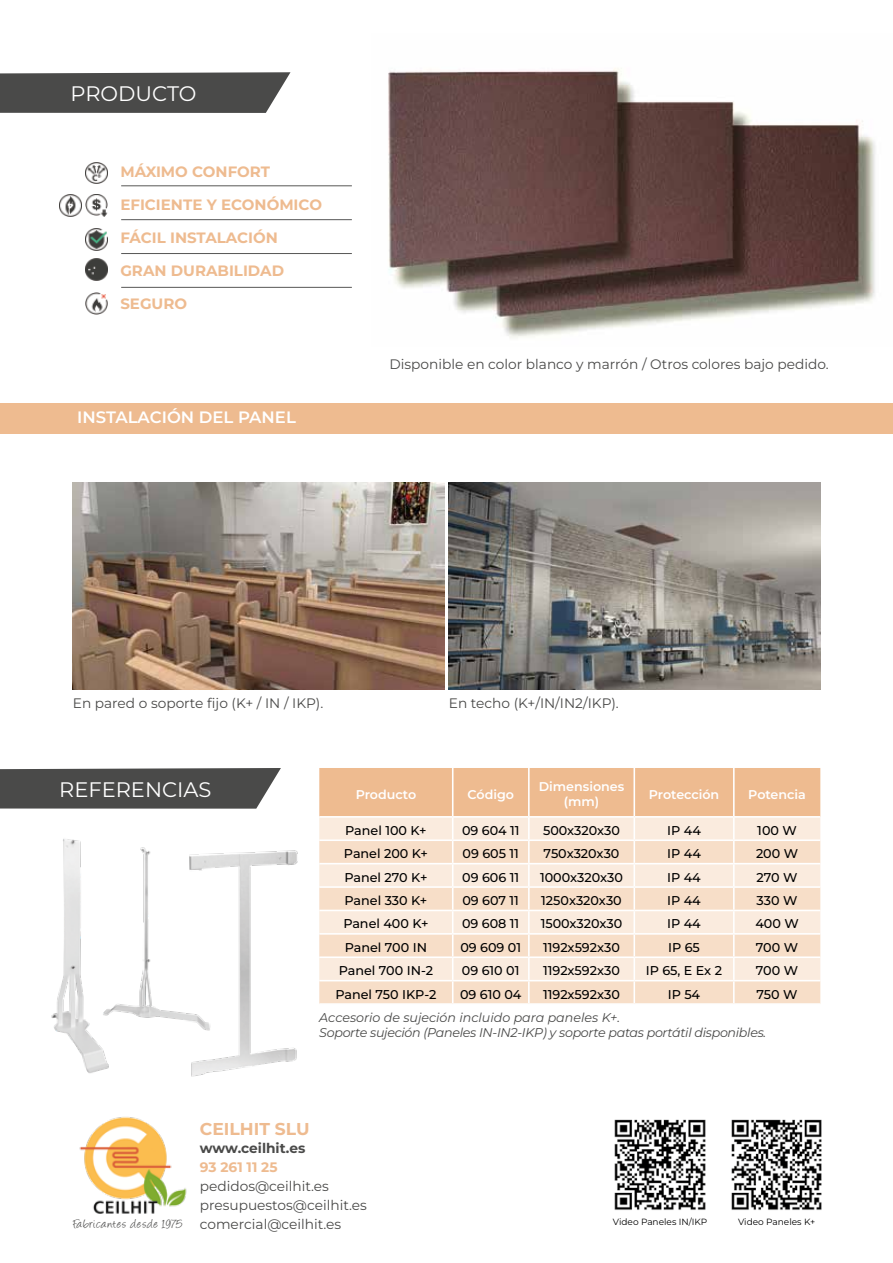
<style>
.page{position:relative;width:893px;height:1263px;background:#fff}
.page>*{position:absolute;margin:0;border:0;box-sizing:border-box;transform-origin:0 0}
.t1{font:21px "Montserrat";color:#fff}
.t2{font:700 17.1px "Montserrat";color:#eebb90}
.t3{font:600 16.5px "Montserrat";color:#fff}
.t4{font:700 15px "Montserrat";color:#eebb90}
.t5{font:14.1px "Angelina";letter-spacing:.05em;color:#4a4a49}
.t6{font:13.8px/18.9px "Montserrat";color:#4a4a49}
.t7{font:700 13.8px "Montserrat";color:#4a4a49}
.t8{font:700 13.8px "Montserrat";color:#eebb90}
.t9{font:500 12.75px "Montserrat";color:#000}
.t10{font:italic 12.6px/15.1px "Montserrat";letter-spacing:-.025em;color:#4a4a49}
.t11{font:600 12.6px/15.1px "Montserrat";color:#fff;text-align:center}
.t12{font:9px "Montserrat";color:#000}
</style>
<div class="page">
<div style="left:0;top:403px;width:893px;height:30px;background:#eebb90"></div>
<svg style="left:0;top:768px;width:281px;height:41px;background:#565655"></svg>
<img style="left:85px;top:258px;width:22px;height:22px">
<img style="left:85px;top:228px;width:22px;height:22px">
<img style="left:85px;top:194px;width:22px;height:22px">
<img style="left:60px;top:194px;width:21px;height:22px">
<img style="left:85px;top:162px;width:22px;height:22px">
<hr style="left:121px;top:185px;width:231px;height:1px;background:#575756">
<hr style="left:121px;top:219px;width:231px;height:1px;background:#575756">
<hr style="left:121px;top:253px;width:231px;height:1px;background:#575756">
<img style="left:73px;top:482px;width:371px;height:207px">
<img style="left:449px;top:482px;width:371px;height:207px">
<svg style="left:319px;top:768px;width:501px;height:235px;background:#f6ddc8"></svg>
<hr style="left:529px;top:980px;width:105px;height:1px;background:#fff">
<hr style="left:528px;top:981px;width:2px;height:22px;background:#fff">
<hr style="left:634px;top:980px;width:100px;height:1px;background:#fff">
<hr style="left:633px;top:981px;width:2px;height:22px;background:#fff">
<hr style="left:734px;top:980px;width:86px;height:1px;background:#fff">
<hr style="left:733px;top:981px;width:2px;height:22px;background:#fff">
<svg style="left:0;top:72px;width:290px;height:41px;background:#555554"></svg>
<img style="left:388px;top:68px;width:487px;height:270px">
<img style="left:51px;top:839px;width:111px;height:235px">
<img style="left:162px;top:850px;width:136px;height:227px">
<img style="left:614px;top:1119px;width:92px;height:91px">
<img style="left:731px;top:1119px;width:91px;height:91px">
<img style="left:79px;top:1117px;width:108px;height:97px">
<img style="left:85px;top:292px;width:22px;height:22px">
<hr style="left:121px;top:287px;width:231px;height:1px;background:#575756">
<h1 class="t1" style="left:71px;top:79px;width:128px">PRODUCTO</h1>
<p class="t4" style="left:120px;top:161px;width:151px">MÁXIMO CONFORT</p>
<p class="t4" style="left:120px;top:194px;width:203px">EFICIENTE Y ECONÓMICO</p>
<p class="t4" style="left:120px;top:227px;width:159px">FÁCIL INSTALACIÓN</p>
<p class="t4" style="left:120px;top:260px;width:165px">GRAN DURABILIDAD</p>
<p class="t4" style="left:120px;top:293px;width:68px">SEGURO</p>
<p class="t3" style="left:77px;top:407px;width:220px">INSTALACIÓN DEL PANEL</p>
<p class="t6" style="left:389px;top:355px;width:441px">Disponible en color blanco y marrón / Otros colores bajo pedido.</p>
<p class="t6" style="left:73px;top:693px;width:252px">En pared o soporte fijo (K+ / IN / IKP).</p>
<p class="t6" style="left:449px;top:693px;width:171px">En techo (K+/IN/IN2/IKP).</p>
<h1 class="t1" style="left:59px;top:775px;width:154px">REFERENCIAS</h1>
<p class="t11" style="left:356px;top:786px;width:62px">Producto</p>
<p class="t11" style="left:468px;top:786px;width:48px">Código</p>
<p class="t11" style="left:539px;top:778px;width:87px">Dimensiones (mm)</p>
<p class="t11" style="left:649px;top:786px;width:72px">Protección</p>
<p class="t11" style="left:748px;top:786px;width:59px">Potencia</p>
<p class="t9" style="left:345px;top:822px;width:83px">Panel 100 K+</p>
<p class="t9" style="left:462px;top:822px;width:59px">09 604 11</p>
<p class="t9" style="left:543px;top:822px;width:78px">500x320x30</p>
<p class="t9" style="left:667px;top:822px;width:35px">IP 44</p>
<p class="t9" style="left:757px;top:822px;width:41px">100 W</p>
<p class="t9" style="left:344px;top:845px;width:86px">Panel 200 K+</p>
<p class="t9" style="left:463px;top:845px;width:58px">09 605 11</p>
<p class="t9" style="left:544px;top:845px;width:77px">750x320x30</p>
<p class="t9" style="left:667px;top:845px;width:35px">IP 44</p>
<p class="t9" style="left:756px;top:845px;width:44px">200 W</p>
<p class="t9" style="left:345px;top:868px;width:84px">Panel 270 K+</p>
<p class="t9" style="left:462px;top:868px;width:58px">09 606 11</p>
<p class="t9" style="left:540px;top:868px;width:84px">1000x320x30</p>
<p class="t9" style="left:667px;top:868px;width:35px">IP 44</p>
<p class="t9" style="left:756px;top:868px;width:42px">270 W</p>
<p class="t9" style="left:345px;top:892px;width:84px">Panel 330 K+</p>
<p class="t9" style="left:462px;top:892px;width:58px">09 607 11</p>
<p class="t9" style="left:541px;top:892px;width:82px">1250x320x30</p>
<p class="t9" style="left:667px;top:892px;width:35px">IP 44</p>
<p class="t9" style="left:757px;top:892px;width:42px">330 W</p>
<p class="t9" style="left:343px;top:915px;width:87px">Panel 400 K+</p>
<p class="t9" style="left:462px;top:915px;width:59px">09 608 11</p>
<p class="t9" style="left:541px;top:915px;width:83px">1500x320x30</p>
<p class="t9" style="left:667px;top:915px;width:35px">IP 44</p>
<p class="t9" style="left:755px;top:915px;width:45px">400 W</p>
<p class="t9" style="left:345px;top:939px;width:84px">Panel 700 IN</p>
<p class="t9" style="left:460px;top:939px;width:62px">09 609 01</p>
<p class="t9" style="left:543px;top:939px;width:78px">1192x592x30</p>
<p class="t9" style="left:668px;top:939px;width:33px">IP 65</p>
<p class="t9" style="left:756px;top:939px;width:44px">700 W</p>
<p class="t9" style="left:339px;top:962px;width:96px">Panel 700 IN-2</p>
<p class="t9" style="left:462px;top:962px;width:59px">09 610 01</p>
<p class="t9" style="left:543px;top:962px;width:78px">1192x592x30</p>
<p class="t9" style="left:646px;top:962px;width:78px">IP 65, E Ex 2</p>
<p class="t9" style="left:756px;top:962px;width:44px">700 W</p>
<p class="t9" style="left:335px;top:985px;width:103px">Panel 750 IKP-2</p>
<p class="t9" style="left:460px;top:985px;width:63px">09 610 04</p>
<p class="t9" style="left:543px;top:985px;width:78px">1192x592x30</p>
<p class="t9" style="left:668px;top:985px;width:34px">IP 54</p>
<p class="t9" style="left:756px;top:985px;width:43px">750 W</p>
<p class="t10" style="left:319px;top:1009px;width:448px">Accesorio de sujeción incluido para paneles K+.<br>Soporte sujeción (Paneles IN-IN2-IKP) y soporte patas portátil disponibles.</p>
<h2 class="t2" style="left:200px;top:1117px;width:111px">CEILHIT SLU</h2>
<p class="t7" style="left:200px;top:1139px;width:107px">www.ceilhit.es</p>
<p class="t8" style="left:200px;top:1158px;width:79px">93 261 11 25</p>
<p class="t6" style="left:200px;top:1176px;width:168px">pedidos@ceilhit.es presupuestos@ceilhit.es</p>
<p class="t5" style="left:73px;top:1218px;width:269px">Fabricantes desde 1975 <sub>comercial@ceilhit.es</sub></p>
<p class="t12" style="left:613px;top:1216px;width:96px">Video Paneles IN/IKP</p>
<p class="t12" style="left:738px;top:1216px;width:79px">Video Paneles K+</p>
</div>
